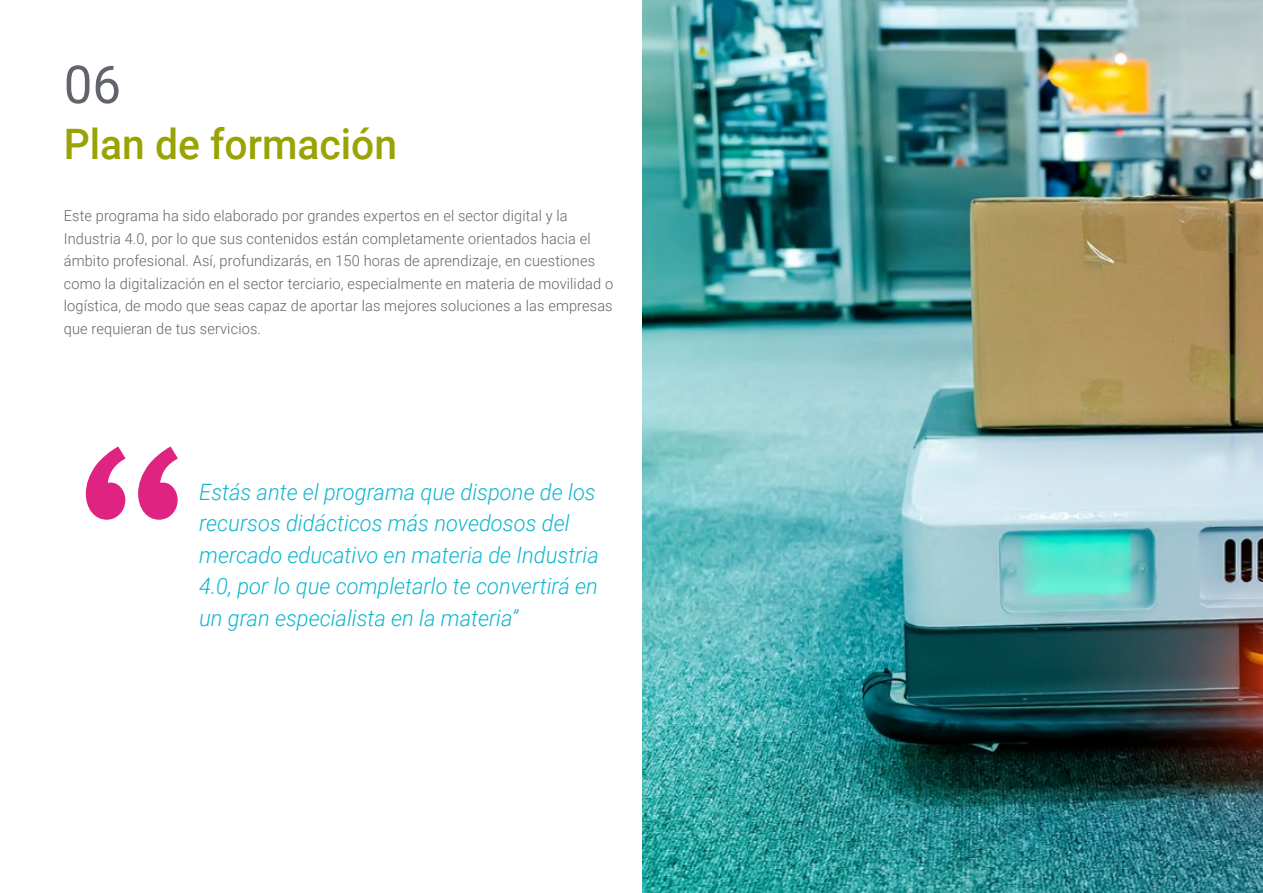
<style>
.page{position:relative;width:1263px;height:893px;background:#fff}
.page>*{position:absolute;margin:0;border:0;box-sizing:border-box;transform-origin:0 0}
.t1{font:52.5px "Roboto";color:#61646a}
.t2{font:500 42px "Roboto";color:#99a303}
.t3{font:italic 300 22.5px/31.5px "Roboto";color:#0fb6cf}
.t4{font:300 15px/22.5px "Roboto";letter-spacing:.01em;color:#61646a}
</style>
<div class="page">
<svg style="left:86px;top:446px;width:92px;height:74px"></svg>
<img style="left:642px;top:0;width:621px;height:893px">
<h1 class="t1" style="left:64px;top:48px;width:59px">06</h1>
<h2 class="t2" style="left:64px;top:115px;width:335px">Plan de formación</h2>
<p class="t4" style="left:64px;top:204px;width:551px">Este programa ha sido elaborado por grandes expertos en el sector digital y la Industria 4.0, por lo que sus contenidos están completamente orientados hacia el ámbito profesional. Así, profundizarás, en 150 horas de aprendizaje, en cuestiones como la digitalización en el sector terciario, especialmente en materia de movilidad o logística, de modo que seas capaz de aportar las mejores soluciones a las empresas que requieran de tus servicios.</p>
<h3 class="t3" style="left:199px;top:475px;width:401px">Estás ante el programa que dispone de los recursos didácticos más novedosos del mercado educativo en materia de Industria 4.0, por lo que completarlo te convertirá en un gran especialista en la materia”</h3>
</div>
